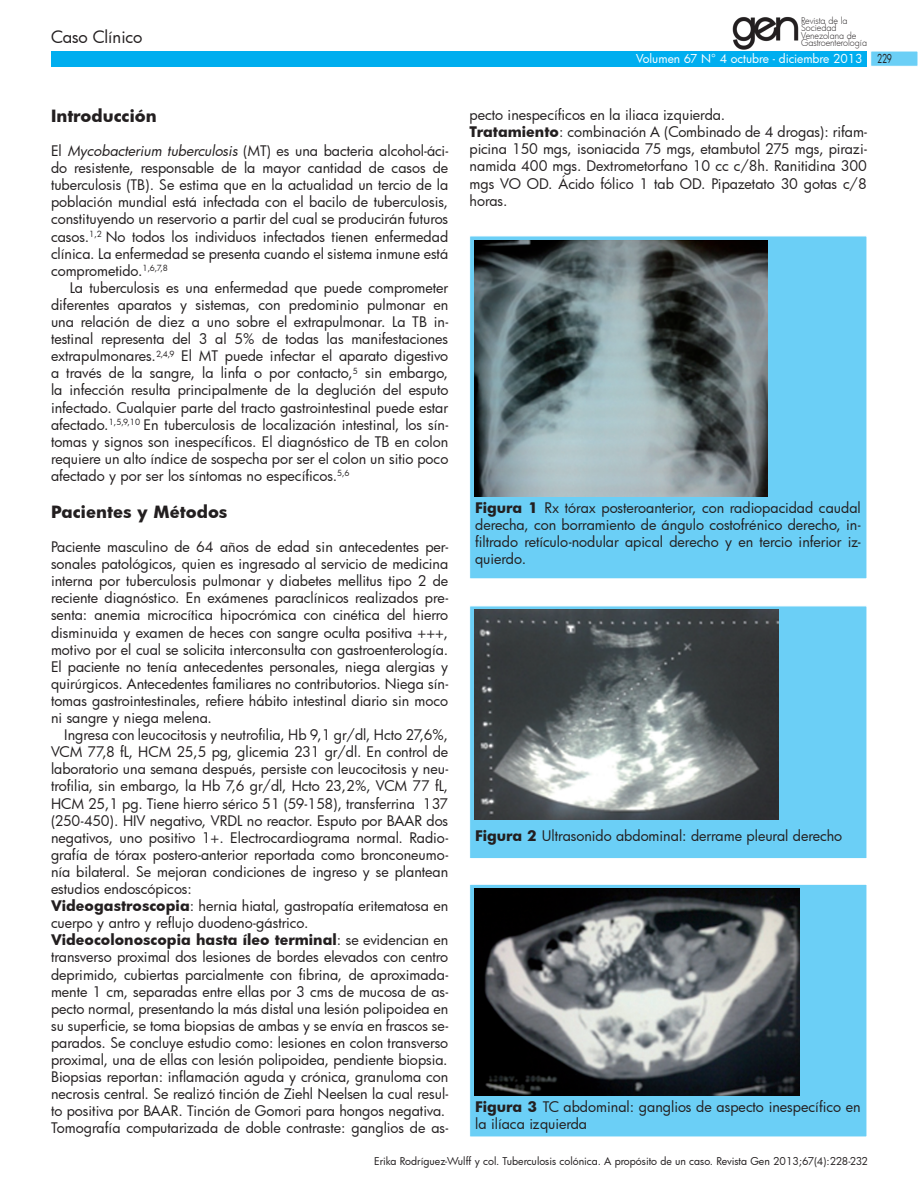
<style>
.page{position:relative;width:918px;height:1188px;background:#fff}
.page>*{position:absolute;margin:0;border:0;box-sizing:border-box;transform-origin:0 0}
.t1{font:700 16.5px "Futura";color:#231f20}
.t2{font:16.5px "Futura";letter-spacing:-.005em;color:#231f20}
.t3{font:14.25px/17.1px "Futura";color:#231f20;text-align:justify}
.t4{font:12px "Futura";color:#fff}
.t5{font:10.5px "Futura";color:#231f20}
.t6{font:300 9px/7.5px "Futura";letter-spacing:-.005em;color:#231f20}
.s1{font-style:italic}
.s2{font-weight:700}
.s3{color:#231f20}
</style>
<div class="page">
<div style="left:871px;top:51px;width:47px;height:15px;background:#6bcff6"></div>
<div style="left:51px;top:51px;width:816px;height:15px;background:#00aeef"></div>
<img style="left:732px;top:16px;width:66px;height:34px">
<div style="left:470px;top:236px;width:397px;height:343px;background:#6bcff6"></div>
<div style="left:470px;top:606px;width:397px;height:253px;background:#6bcff6;border:1px solid #fff"></div>
<div style="left:470px;top:884px;width:397px;height:253px;background:#6bcff6;border:1px solid #fff"></div>
<img style="left:475px;top:241px;width:292px;height:256px">
<img style="left:474px;top:610px;width:305px;height:209px">
<img style="left:474px;top:889px;width:325px;height:207px">
<p class="t2" style="left:51px;top:26px;width:93px">Caso Clínico</p>
<p class="t1" style="left:51px;top:104px;width:107px">Introducción</p>
<p class="t3" style="left:51px;top:142px;width:399px">El <span class="s1">Mycobacterium tuberculosis</span> (MT) es una bacteria alcohol-áci&shy;do resistente, responsable de la mayor cantidad de casos de tuberculosis (TB). Se estima que en la actualidad un tercio de la población mundial está infectada con el bacilo de tuberculosis, constituyendo un reservorio a partir del cual se producirán futuros casos.<sup>1,2</sup> No todos los individuos infectados tienen enfermedad clínica. La enfermedad se presenta cuando el sistema inmune está comprometido.<sup>1,6,7,8</sup></p>
<p class="t3" style="left:51px;top:279px;width:399px;text-indent:19px">La tuberculosis es una enfermedad que puede comprometer diferentes aparatos y sistemas, con predominio pulmonar en una relación de diez a uno sobre el extrapulmonar. La TB in&shy;testinal representa del 3 al 5% de todas las manifestaciones extrapulmonares.<sup>2,4,9</sup> El MT puede infectar el aparato digestivo a través de la sangre, la linfa o por contacto,<sup>5</sup> sin embargo, la infección resulta principalmente de la deglución del esputo infectado. Cualquier parte del tracto gastrointestinal puede estar afectado.<sup>1,5,9,10</sup> En tuberculosis de localización intestinal, los sín&shy;tomas y signos son inespecíficos. El diagnóstico de TB en colon requiere un alto índice de sospecha por ser el colon un sitio poco afectado y por ser los síntomas no específicos.<sup>5,6</sup></p>
<p class="t1" style="left:51px;top:500px;width:178px">Pacientes y Métodos</p>
<p class="t3" style="left:51px;top:538px;width:399px">Paciente masculino de 64 años de edad sin antecedentes per&shy;sonales patológicos, quien es ingresado al servicio de medicina interna por tuberculosis pulmonar y diabetes mellitus tipo 2 de reciente diagnóstico. En exámenes paraclínicos realizados pre&shy;senta: anemia microcítica hipocrómica con cinética del hierro disminuida y examen de heces con sangre oculta positiva +++, motivo por el cual se solicita interconsulta con gastroenterología.<br>El paciente no tenía antecedentes personales, niega alergias y quirúrgicos. Antecedentes familiares no contributorios. Niega sín&shy;tomas gastrointestinales, refiere hábito intestinal diario sin moco ni sangre y niega melena.</p>
<p class="t3" style="left:51px;top:726px;width:399px;text-indent:13px">Ingresa con leucocitosis y neutrofilia, Hb 9,1 gr/dl, Hcto 27,6%, VCM 77,8 fL, HCM 25,5 pg, glicemia 231 gr/dl. En control de laboratorio una semana después, persiste con leucocitosis y neu&shy;trofilia, sin embargo, la Hb 7,6 gr/dl, Hcto 23,2%, VCM 77 fL, HCM 25,1 pg. Tiene hierro sérico 51 (59-158), transferrina 137 (250-450). HIV negativo, VRDL no reactor. Esputo por BAAR dos negativos, uno positivo 1+. Electrocardiograma normal. Radio&shy;grafía de tórax postero-anterior reportada como bronconeumo&shy;nía bilateral. Se mejoran condiciones de ingreso y se plantean estudios endoscópicos:</p>
<p class="t3" style="left:51px;top:897px;width:399px"><span class="s2">Videogastroscopia</span>: hernia hiatal, gastropatía eritematosa en cuerpo y antro y reflujo duodeno-gástrico.</p>
<p class="t3" style="left:51px;top:931px;width:399px"><span class="s2">Videocolonoscopia hasta íleo terminal</span>: se evidencian en transverso proximal dos lesiones de bordes elevados con centro deprimido, cubiertas parcialmente con fibrina, de aproximada&shy;mente 1 cm, separadas entre ellas por 3 cms de mucosa de as&shy;pecto normal, presentando la más distal una lesión polipoidea en su superficie, se toma biopsias de ambas y se envía en frascos se&shy;parados. Se concluye estudio como: lesiones en colon transverso proximal, una de ellas con lesión polipoidea, pendiente biopsia.</p>
<p class="t3" style="left:51px;top:1068px;width:399px">Biopsias reportan: inflamación aguda y crónica, granuloma con necrosis central. Se realizó tinción de Ziehl Neelsen la cual resul&shy;to positiva por BAAR. Tinción de Gomori para hongos negativa.</p>
<p class="t3" style="left:51px;top:1119px;width:399px">Tomografía computarizada de doble contraste: ganglios de as-</p>
<p class="t6" style="left:801px;top:17px;width:67px">Revista de la<br>Sociedad<br>Venezolana de<br>Gastroenterología</p>
<p class="t4" style="left:636px;top:50px;width:257px">Volumen 67 N° 4 octubre - diciembre 2013 <span class="s3">229</span></p>
<p class="t3" style="left:470px;top:106px;width:257px">pecto inespecíficos en la iliaca izquierda.</p>
<p class="t3" style="left:470px;top:123px;width:399px"><span class="s2">Tratamiento</span>: combinación A (Combinado de 4 drogas): rifam&shy;picina 150 mgs, isoniacida 75 mgs, etambutol 275 mgs, pirazi&shy;namida 400 mgs. Dextrometorfano 10 cc c/8h. Ranitidina 300 mgs VO OD. Ácido fólico 1 tab OD. Pipazetato 30 gotas c/8 horas.</p>
<p class="t3" style="left:475px;top:499px;width:387px"><span class="s2">Figura 1</span> Rx tórax posteroanterior, con radiopacidad caudal derecha, con borramiento de ángulo costofrénico derecho, in&shy;filtrado retículo-nodular apical derecho y en tercio inferior iz&shy;quierdo.</p>
<p class="t3" style="left:475px;top:827px;width:369px"><span class="s2">Figura 2</span> Ultrasonido abdominal: derrame pleural derecho</p>
<p class="t3" style="left:475px;top:1098px;width:387px"><span class="s2">Figura 3</span> TC abdominal: ganglios de aspecto inespecífico en la ilíaca izquierda</p>
<p class="t5" style="left:374px;top:1154px;width:495px">Erika Rodríguez-Wulff y col. Tuberculosis colónica. A propósito de un caso. Revista Gen 2013;67(4):228-232</p>
</div>
